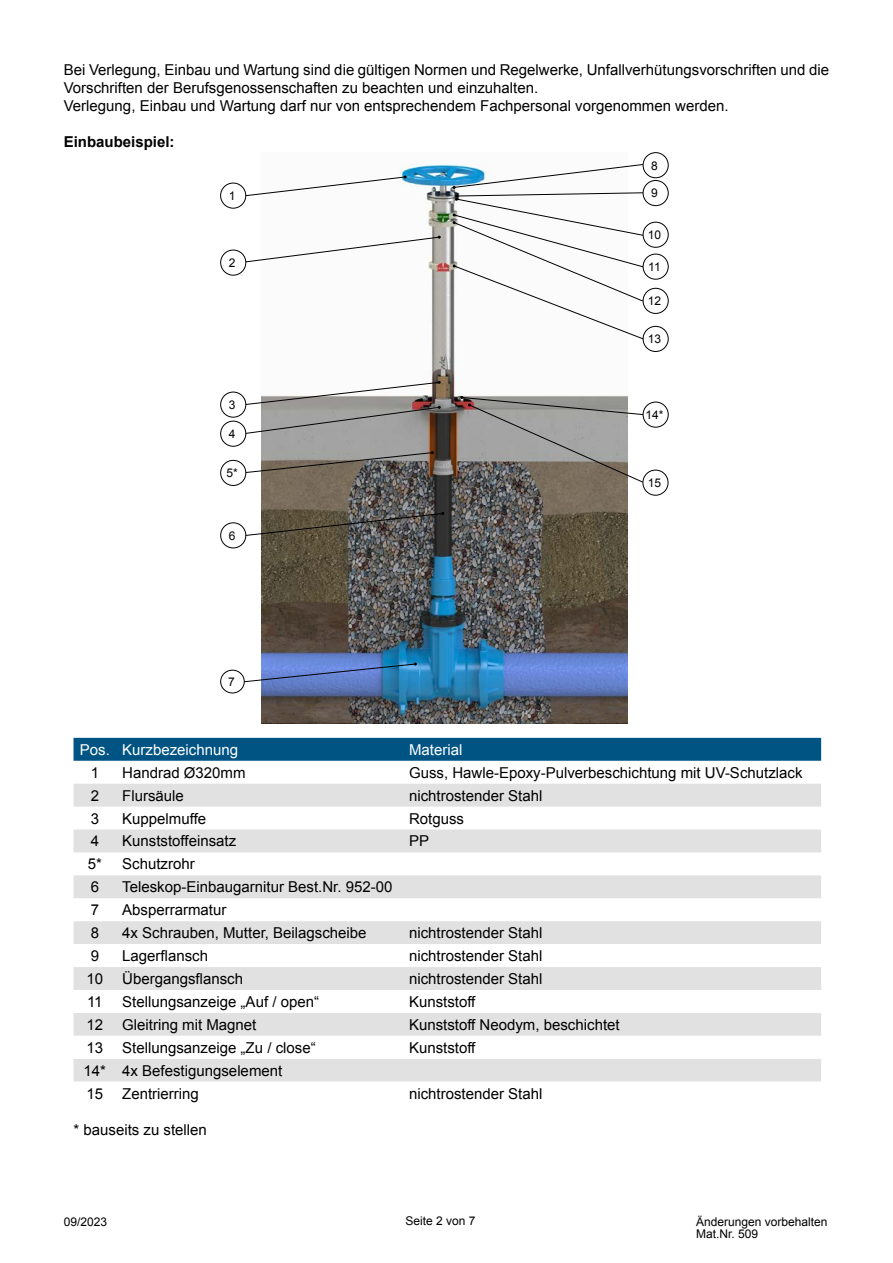
<style>
.page{position:relative;width:893px;height:1263px;background:#fff}
.page>*{position:absolute;margin:0;border:0;box-sizing:border-box;transform-origin:0 0}
.t1{font:15px/18px "Arial";color:#000}
.t2{font:15px "Arial";color:#fff}
.t3{font:700 15px "Arial";color:#000}
.t4{font:12px/12px "Arial";color:#000}
</style>
<div class="page">
<div style="left:74px;top:738px;width:747px;height:23px;background:#005483"></div>
<svg style="left:74px;top:784px;width:747px;height:160px;fill:#e1e1e1"></svg>
<svg style="left:74px;top:967px;width:747px;height:115px;fill:#e1e1e1"></svg>
<img style="left:262px;top:163px;width:365px;height:561px">
<div style="left:643px;top:180px;width:25px;height:26px;border:1px solid #000;border-radius:50%"></div>
<div style="left:643px;top:222px;width:25px;height:25px;border:1px solid #000;border-radius:50%"></div>
<div style="left:643px;top:470px;width:25px;height:25px;border:1px solid #000;border-radius:50%"></div>
<div style="left:643px;top:254px;width:25px;height:25px;border:1px solid #000;border-radius:50%"></div>
<div style="left:643px;top:288px;width:25px;height:26px;border:1px solid #000;border-radius:50%"></div>
<div style="left:643px;top:326px;width:25px;height:26px;border:1px solid #000;border-radius:50%"></div>
<div style="left:643px;top:152px;width:25px;height:26px;border:1px solid #000;border-radius:50%"></div>
<div style="left:643px;top:402px;width:25px;height:25px;border:1px solid #000;border-radius:50%"></div>
<svg style="left:460px;top:396px;width:184px;height:87px;background:#9a9794"></svg>
<svg style="left:245px;top:175px;width:162px;height:21px"></svg>
<div style="left:220px;top:183px;width:26px;height:25px;border:1px solid #000;border-radius:50%"></div>
<svg style="left:245px;top:236px;width:196px;height:27px"></svg>
<div style="left:220px;top:250px;width:26px;height:25px;border:1px solid #000;border-radius:50%"></div>
<div style="left:220px;top:392px;width:26px;height:25px;border:1px solid #000;border-radius:50%"></div>
<svg style="left:245px;top:381px;width:196px;height:53px"></svg>
<div style="left:220px;top:421px;width:26px;height:25px;border:1px solid #000;border-radius:50%"></div>
<svg style="left:245px;top:451px;width:189px;height:22px;background:#86817b"></svg>
<div style="left:220px;top:460px;width:26px;height:26px;border:1px solid #000;border-radius:50%"></div>
<svg style="left:245px;top:512px;width:199px;height:24px;background:#625d55"></svg>
<div style="left:220px;top:523px;width:26px;height:25px;border:1px solid #000;border-radius:50%"></div>
<svg style="left:243px;top:662px;width:174px;height:20px;background:#678ccc"></svg>
<div style="left:220px;top:670px;width:24px;height:23px;border:1px solid #000;border-radius:50%"></div>
<svg style="left:453px;top:164px;width:191px;height:176px"></svg>
<p class="t1" style="left:64px;top:60px;width:767px">Bei Verlegung, Einbau und Wartung sind die gültigen Normen und Regelwerke, Unfallverhütungsvorschriften und die<br>Vorschriften der Berufsgenossenschaften zu beachten und einzuhalten.<br>Verlegung, Einbau und Wartung darf nur von entsprechendem Fachpersonal vorgenommen werden.</p>
<p class="t3" style="left:64px;top:131px;width:112px">Einbaubeispiel:</p>
<p class="t4" style="left:229px;top:190px;width:8px">1</p>
<p class="t4" style="left:229px;top:257px;width:8px">2</p>
<p class="t4" style="left:229px;top:399px;width:8px">3</p>
<p class="t4" style="left:229px;top:428px;width:8px">4</p>
<p class="t4" style="left:226px;top:467px;width:13px">5*</p>
<p class="t4" style="left:229px;top:529px;width:8px">6</p>
<p class="t4" style="left:228px;top:676px;width:8px">7</p>
<p class="t4" style="left:651px;top:159px;width:8px">8</p>
<p class="t4" style="left:651px;top:187px;width:8px">9</p>
<p class="t4" style="left:648px;top:229px;width:15px">10</p>
<p class="t4" style="left:648px;top:261px;width:14px">11</p>
<p class="t4" style="left:648px;top:295px;width:15px">12</p>
<p class="t4" style="left:648px;top:333px;width:15px">13</p>
<p class="t4" style="left:645px;top:409px;width:20px">14*</p>
<p class="t4" style="left:648px;top:477px;width:15px">15</p>
<p class="t2" style="left:80px;top:739px;width:160px">Pos. Kurzbezeichnung</p>
<p class="t2" style="left:409px;top:739px;width:55px">Material</p>
<p class="t1" style="left:91px;top:763px;width:10px">1</p>
<p class="t1" style="left:122px;top:763px;width:125px">Handrad Ø320mm</p>
<p class="t1" style="left:409px;top:763px;width:395px">Guss, Hawle-Epoxy-Pulverbeschichtung mit UV-Schutzlack</p>
<p class="t1" style="left:91px;top:786px;width:10px">2</p>
<p class="t1" style="left:122px;top:786px;width:63px">Flursäule</p>
<p class="t1" style="left:409px;top:786px;width:135px">nichtrostender Stahl</p>
<p class="t1" style="left:91px;top:809px;width:10px">3</p>
<p class="t1" style="left:122px;top:809px;width:85px">Kuppelmuffe</p>
<p class="t1" style="left:409px;top:809px;width:57px">Rotguss</p>
<p class="t1" style="left:91px;top:832px;width:10px">4</p>
<p class="t1" style="left:122px;top:832px;width:115px">Kunststoffeinsatz</p>
<p class="t1" style="left:409px;top:832px;width:22px">PP</p>
<p class="t1" style="left:88px;top:855px;width:16px">5*</p>
<p class="t1" style="left:122px;top:855px;width:74px">Schutzrohr</p>
<p class="t1" style="left:91px;top:878px;width:10px">6</p>
<p class="t1" style="left:122px;top:878px;width:272px">Teleskop-Einbaugarnitur Best.Nr. 952-00</p>
<p class="t1" style="left:91px;top:901px;width:10px">7</p>
<p class="t1" style="left:122px;top:901px;width:106px">Absperrarmatur</p>
<p class="t1" style="left:91px;top:924px;width:10px">8</p>
<p class="t1" style="left:122px;top:924px;width:246px">4x Schrauben, Mutter, Beilagscheibe</p>
<p class="t1" style="left:409px;top:924px;width:135px">nichtrostender Stahl</p>
<p class="t1" style="left:91px;top:947px;width:10px">9</p>
<p class="t1" style="left:122px;top:947px;width:87px">Lagerflansch</p>
<p class="t1" style="left:409px;top:947px;width:135px">nichtrostender Stahl</p>
<p class="t1" style="left:87px;top:969px;width:18px">10</p>
<p class="t1" style="left:122px;top:969px;width:122px">Übergangsflansch</p>
<p class="t1" style="left:409px;top:969px;width:135px">nichtrostender Stahl</p>
<p class="t1" style="left:87px;top:992px;width:17px">11</p>
<p class="t1" style="left:122px;top:992px;width:198px">Stellungsanzeige „Auf / open“</p>
<p class="t1" style="left:409px;top:992px;width:68px">Kunststoff</p>
<p class="t1" style="left:87px;top:1015px;width:18px">12</p>
<p class="t1" style="left:122px;top:1015px;width:136px">Gleitring mit Magnet</p>
<p class="t1" style="left:409px;top:1015px;width:212px">Kunststoff Neodym, beschichtet</p>
<p class="t1" style="left:87px;top:1038px;width:18px">13</p>
<p class="t1" style="left:122px;top:1038px;width:195px">Stellungsanzeige „Zu / close“</p>
<p class="t1" style="left:409px;top:1038px;width:68px">Kunststoff</p>
<p class="t1" style="left:84px;top:1059px;width:200px;line-height:23px">14* 4x Befestigungselement<br>15</p>
<p class="t1" style="left:122px;top:1084px;width:78px">Zentrierring</p>
<p class="t1" style="left:409px;top:1084px;width:135px">nichtrostender Stahl</p>
<p class="t1" style="left:74px;top:1120px;width:135px">* bauseits zu stellen</p>
<p class="t4" style="left:64px;top:1216px;width:45px">09/2023</p>
<p class="t4" style="left:696px;top:1216px;width:133px">Änderungen vorbehalten<br>Mat.Nr. 509</p>
<p class="t4" style="left:405px;top:1215px;width:72px">Seite 2 von 7</p>
</div>
